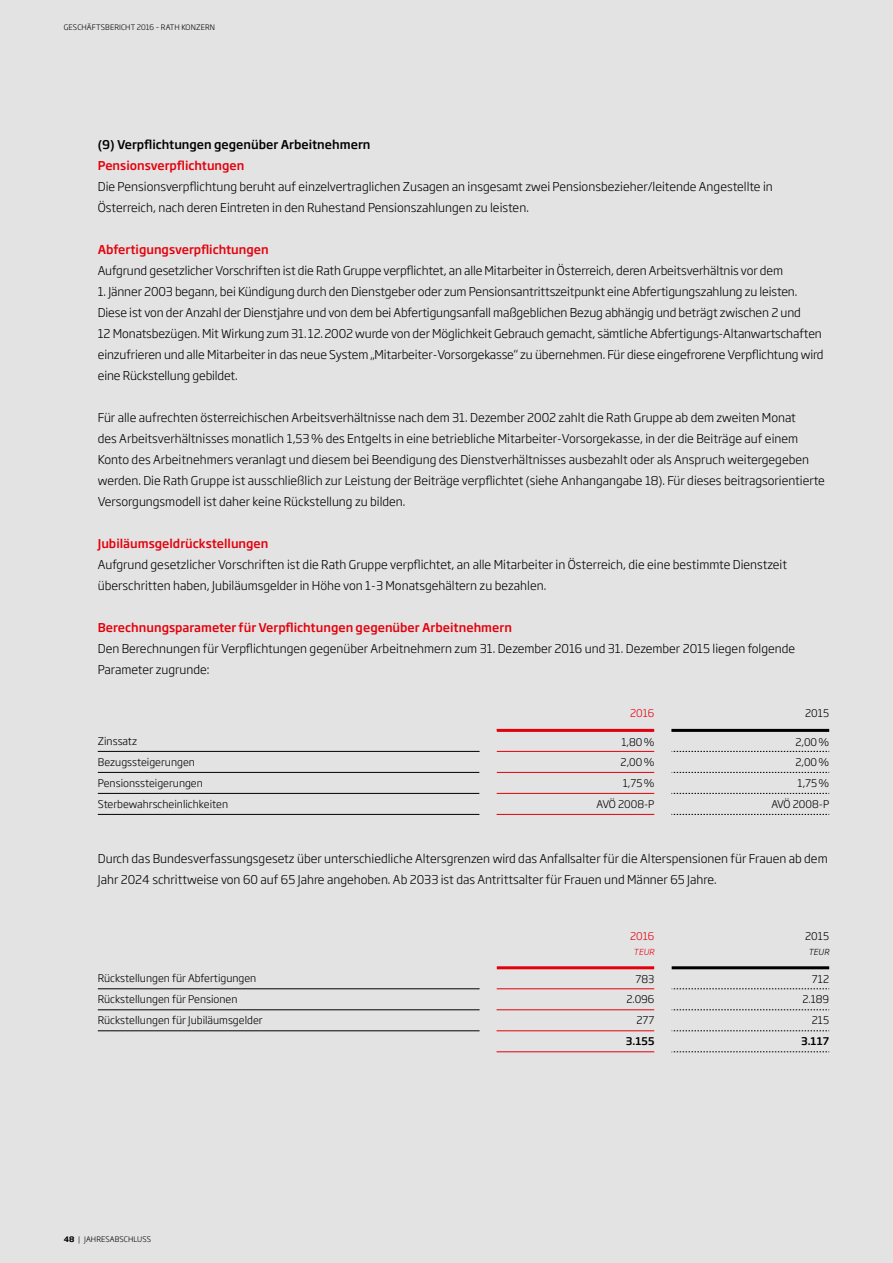
<style>
.page{position:relative;width:893px;height:1263px;background:#e3e3e3}
.page>*{position:absolute;margin:0;border:0;box-sizing:border-box;transform-origin:0 0}
.t1{font:300 12px/21px "Soho Gothic Pro";color:#000}
.t2{font:500 12px "Soho Gothic Pro";color:#e3000b}
.t3{font:500 12px "Soho Gothic Pro";color:#000}
.t4{font:300 10.5px "Soho Gothic Pro";color:#000}
.t5{font:500 10.5px "Soho Gothic Pro";color:#000}
.t6{font:300 10.5px "Soho Gothic Pro";letter-spacing:-.01em;color:#e3000b}
.t7{font:italic 300 8.25px "Soho Gothic Pro";color:#e3000b}
.t8{font:italic 300 8.25px "Soho Gothic Pro";color:#000}
.t9{font:300 7.5px "Soho Gothic Pro";letter-spacing:.015em;color:#000}
.s1{font-weight:700}
</style>
<div class="page">
<hr style="left:98px;top:793px;width:382px;height:1px;background:#000">
<hr style="left:98px;top:814px;width:382px;height:1px;background:#000">
<hr style="left:497px;top:751px;width:157px;height:1px;background:#e3000b">
<hr style="left:497px;top:729px;width:157px;height:3px;background:#e3000b">
<hr style="left:98px;top:772px;width:382px;height:1px;background:#000">
<hr style="left:497px;top:772px;width:157px;height:1px;background:#e3000b">
<svg style="left:671px;top:751px;width:158px;height:1px"></svg>
<svg style="left:671px;top:772px;width:158px;height:1px"></svg>
<hr style="left:497px;top:793px;width:157px;height:1px;background:#e3000b">
<hr style="left:497px;top:814px;width:157px;height:1px;background:#e3000b">
<hr style="left:98px;top:751px;width:382px;height:1px;background:#000">
<svg style="left:671px;top:793px;width:158px;height:1px"></svg>
<svg style="left:671px;top:814px;width:158px;height:1px"></svg>
<hr style="left:671px;top:729px;width:158px;height:3px;background:#000">
<hr style="left:98px;top:1009px;width:382px;height:1px;background:#000">
<hr style="left:98px;top:1030px;width:382px;height:1px;background:#000">
<hr style="left:497px;top:966px;width:157px;height:3px;background:#e3000b">
<hr style="left:497px;top:988px;width:157px;height:1px;background:#e3000b">
<hr style="left:671px;top:966px;width:158px;height:3px;background:#000">
<hr style="left:497px;top:1009px;width:157px;height:1px;background:#e3000b">
<svg style="left:671px;top:988px;width:158px;height:1px"></svg>
<hr style="left:497px;top:1030px;width:157px;height:1px;background:#e3000b">
<svg style="left:671px;top:1009px;width:158px;height:1px"></svg>
<hr style="left:497px;top:1051px;width:157px;height:1px;background:#e3000b">
<hr style="left:98px;top:988px;width:382px;height:1px;background:#000">
<svg style="left:671px;top:1030px;width:158px;height:1px"></svg>
<svg style="left:671px;top:1051px;width:158px;height:1px"></svg>
<p class="t9" style="left:64px;top:22px;width:153px">GESCHÄFTSBERICHT 2016 – RATH KONZERN</p>
<p class="t3" style="left:98px;top:135px;width:274px">(9) Verpflichtungen gegenüber Arbeitnehmern</p>
<p class="t2" style="left:98px;top:156px;width:148px">Pensionsverpflichtungen</p>
<p class="t1" style="left:98px;top:175px;width:677px">Die Pensionsverpflichtung beruht auf einzelvertraglichen Zusagen an insgesamt zwei Pensionsbezieher/leitende Angestellte in<br>Österreich, nach deren Eintreten in den Ruhestand Pensionszahlungen zu leisten.</p>
<p class="t2" style="left:98px;top:240px;width:172px">Abfertigungsverpflichtungen</p>
<p class="t1" style="left:98px;top:259px;width:687px">Aufgrund gesetzlicher Vorschriften ist die Rath Gruppe verpflichtet, an alle Mitarbeiter in Österreich, deren Arbeitsverhältnis vor dem</p>
<p class="t1" style="left:98px;top:280px;width:727px">1. Jänner 2003 begann, bei Kündigung durch den Dienstgeber oder zum Pensionsantrittszeitpunkt eine Abfertigungszahlung zu leisten.<br>Diese ist von der Anzahl der Dienstjahre und von dem bei Abfertigungsanfall maßgeblichen Bezug abhängig und beträgt zwischen 2 und<br>12 Monatsbezügen. Mit Wirkung zum 31.12.2002 wurde von der Möglichkeit Gebrauch gemacht, sämtliche Abfertigungs-Altanwartschaften einzufrieren und alle Mitarbeiter in das neue System „Mitarbeiter-Vorsorgekasse“ zu übernehmen. Für diese eingefrorene Verpflichtung wird eine Rückstellung gebildet.</p>
<p class="t1" style="left:98px;top:406px;width:729px">Für alle aufrechten österreichischen Arbeitsverhältnisse nach dem 31. Dezember 2002 zahlt die Rath Gruppe ab dem zweiten Monat<br>des Arbeitsverhältnisses monatlich 1,53% des Entgelts in eine betriebliche Mitarbeiter-Vorsorgekasse, in der die Beiträge auf einem Konto des Arbeitnehmers veranlagt und diesem bei Beendigung des Dienstverhältnisses ausbezahlt oder als Anspruch weitergegeben werden. Die Rath Gruppe ist ausschließlich zur Leistung der Beiträge verpflichtet (siehe Anhangangabe 18). Für dieses beitragsorientierte Versorgungsmodell ist daher keine Rückstellung zu bilden.</p>
<p class="t2" style="left:98px;top:534px;width:172px">Jubiläumsgeldrückstellungen</p>
<p class="t1" style="left:98px;top:553px;width:691px">Aufgrund gesetzlicher Vorschriften ist die Rath Gruppe verpflichtet, an alle Mitarbeiter in Österreich, die eine bestimmte Dienstzeit überschritten haben, Jubiläumsgelder in Höhe von 1-3 Monatsgehältern zu bezahlen.</p>
<p class="t2" style="left:98px;top:618px;width:416px">Berechnungsparameter für Verpflichtungen gegenüber Arbeitnehmern</p>
<p class="t1" style="left:98px;top:637px;width:699px">Den Berechnungen für Verpflichtungen gegenüber Arbeitnehmern zum 31. Dezember 2016 und 31. Dezember 2015 liegen folgende<br>Parameter zugrunde:</p>
<p class="t6" style="left:630px;top:705px;width:26px">2016</p>
<p class="t4" style="left:805px;top:705px;width:26px">2015</p>
<p class="t4" style="left:98px;top:733px;width:41px">Zinssatz</p>
<p class="t4" style="left:621px;top:734px;width:35px">1,80%</p>
<p class="t4" style="left:795px;top:734px;width:35px">2,00%</p>
<p class="t4" style="left:98px;top:754px;width:99px">Bezugssteigerungen</p>
<p class="t4" style="left:621px;top:754px;width:35px">2,00%</p>
<p class="t4" style="left:795px;top:754px;width:35px">2,00%</p>
<p class="t4" style="left:98px;top:775px;width:107px">Pensionssteigerungen</p>
<p class="t4" style="left:623px;top:775px;width:33px">1,75%</p>
<p class="t4" style="left:797px;top:775px;width:33px">1,75%</p>
<p class="t4" style="left:98px;top:796px;width:132px">Sterbewahrscheinlichkeiten</p>
<p class="t4" style="left:597px;top:796px;width:59px">AVÖ 2008-P</p>
<p class="t4" style="left:771px;top:796px;width:59px">AVÖ 2008-P</p>
<p class="t1" style="left:98px;top:847px;width:731px">Durch das Bundesverfassungsgesetz über unterschiedliche Altersgrenzen wird das Anfallsalter für die Alterspensionen für Frauen ab dem<br>Jahr 2024 schrittweise von 60 auf 65 Jahre angehoben. Ab 2033 ist das Antrittsalter für Frauen und Männer 65 Jahre.</p>
<p class="t6" style="left:630px;top:928px;width:26px">2016</p>
<p class="t7" style="left:634px;top:945px;width:22px">TEUR</p>
<p class="t4" style="left:805px;top:928px;width:26px">2015</p>
<p class="t8" style="left:808px;top:945px;width:22px">TEUR</p>
<p class="t4" style="left:98px;top:970px;width:160px">Rückstellungen für Abfertigungen</p>
<p class="t4" style="left:636px;top:971px;width:20px">783</p>
<p class="t4" style="left:812px;top:971px;width:19px">712</p>
<p class="t4" style="left:98px;top:991px;width:141px">Rückstellungen für Pensionen</p>
<p class="t4" style="left:626px;top:991px;width:30px">2.096</p>
<p class="t4" style="left:802px;top:991px;width:28px">2.189</p>
<p class="t4" style="left:98px;top:1012px;width:166px">Rückstellungen für Jubiläumsgelder</p>
<p class="t4" style="left:636px;top:1012px;width:19px">277</p>
<p class="t4" style="left:812px;top:1012px;width:19px">215</p>
<p class="t5" style="left:626px;top:1033px;width:30px">3.155</p>
<p class="t5" style="left:801px;top:1033px;width:30px">3.117</p>
<p class="t9" style="left:64px;top:1233px;width:89px"><span class="s1">48</span> | JAHRESABSCHLUSS</p>
</div>
